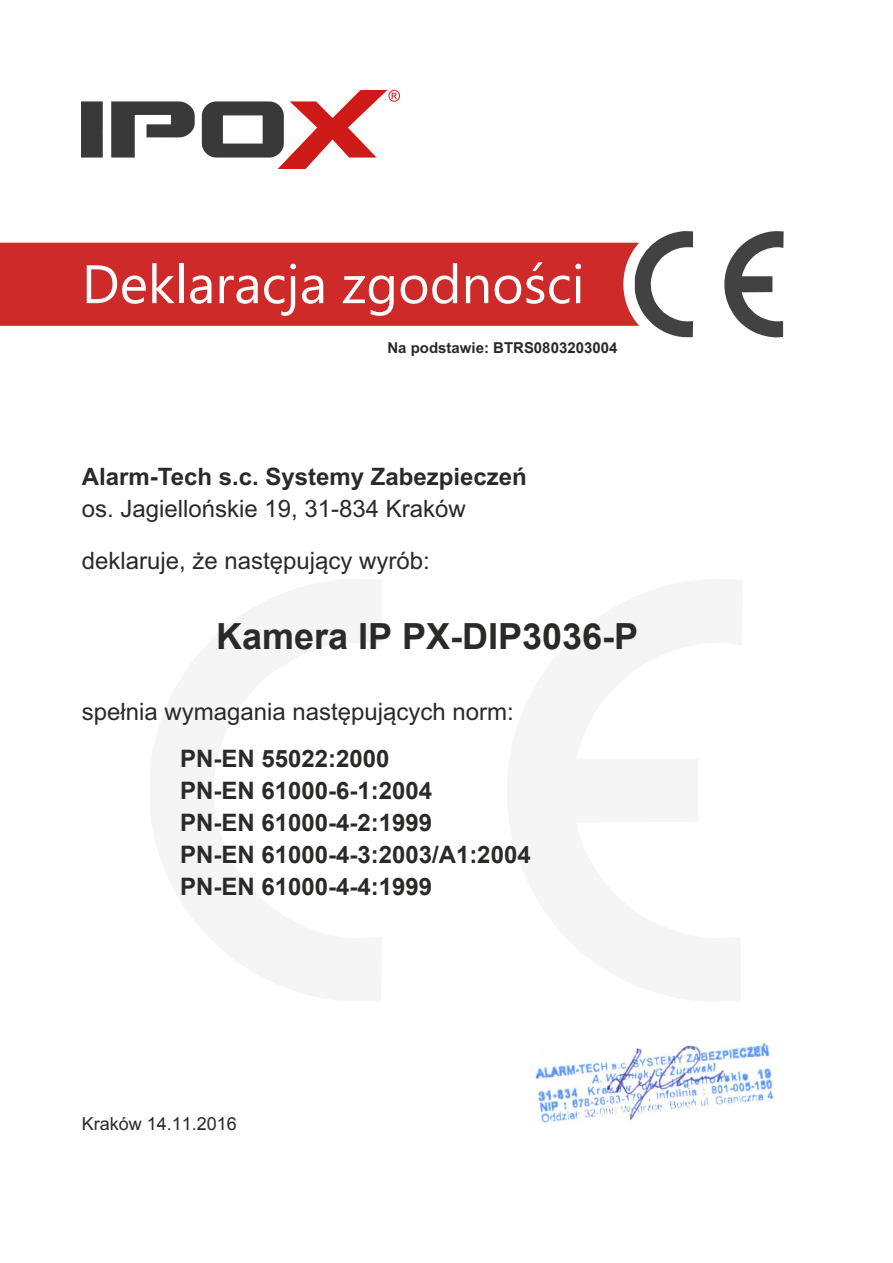
<style>
.page{position:relative;width:893px;height:1263px;background:#fff}
.page>*{position:absolute;margin:0;border:0;box-sizing:border-box;transform-origin:0 0}
.t1{font:54px "Segoe UI";color:#fefefe}
.t2{font:700 36px "Arial";color:#2b2a29}
.t3{font:700 24px/32.1px "Arial";color:#2b2a29}
.t4{font:24px/51.8px "Arial";color:#2b2a29}
.t5{font:700 24px "Arial";color:#2b2a29}
.t6{font:18px "Arial";color:#2b2a29}
.t7{font:700 15px "Arial";color:#2b2a29}
.s1{font-style:inherit}
</style>
<div class="page">
<img style="left:533px;top:1041px;width:242px;height:83px">
<div style="left:0;top:243px;width:635px;height:83px;background:#cf2a2a"></div>
<svg style="left:635px;top:231px;width:58px;height:106px"></svg>
<svg style="left:724px;top:231px;width:60px;height:107px"></svg>
<img style="left:82px;top:91px;width:318px;height:78px">
<h1 class="t1" style="left:82px;top:264px;width:504px">Deklaracja zgodności</h1>
<p class="t7" style="left:387px;top:340px;width:232px"><span class="s1">Na podstawie:</span> BTRS0803203004</p>
<p class="t5" style="left:82px;top:468px;width:447px">Alarm-Tech s.c. Systemy Zabezpieczeń</p>
<p class="t4" style="left:82px;top:485px;width:386px">os. Jagiellońskie 19, 31-834 Kraków deklaruje, że następujący wyrób:</p>
<h2 class="t2" style="left:216px;top:619px;width:423px">Kamera IP PX-DIP3036-P</h2>
<p class="t4" style="left:82px;top:688px;width:434px">spełnia wymagania następujących norm:</p>
<p class="t3" style="left:180px;top:743px;width:352px">PN-EN 55022:2000<br>PN-EN 61000-6-1:2004<br>PN-EN 61000-4-2:1999<br>PN-EN 61000-4-3:2003/A1:2004<br>PN-EN 61000-4-4:1999</p>
<p class="t6" style="left:82px;top:1115px;width:157px"><span class="s1">Kraków</span> 14.11.2016</p>
</div>
